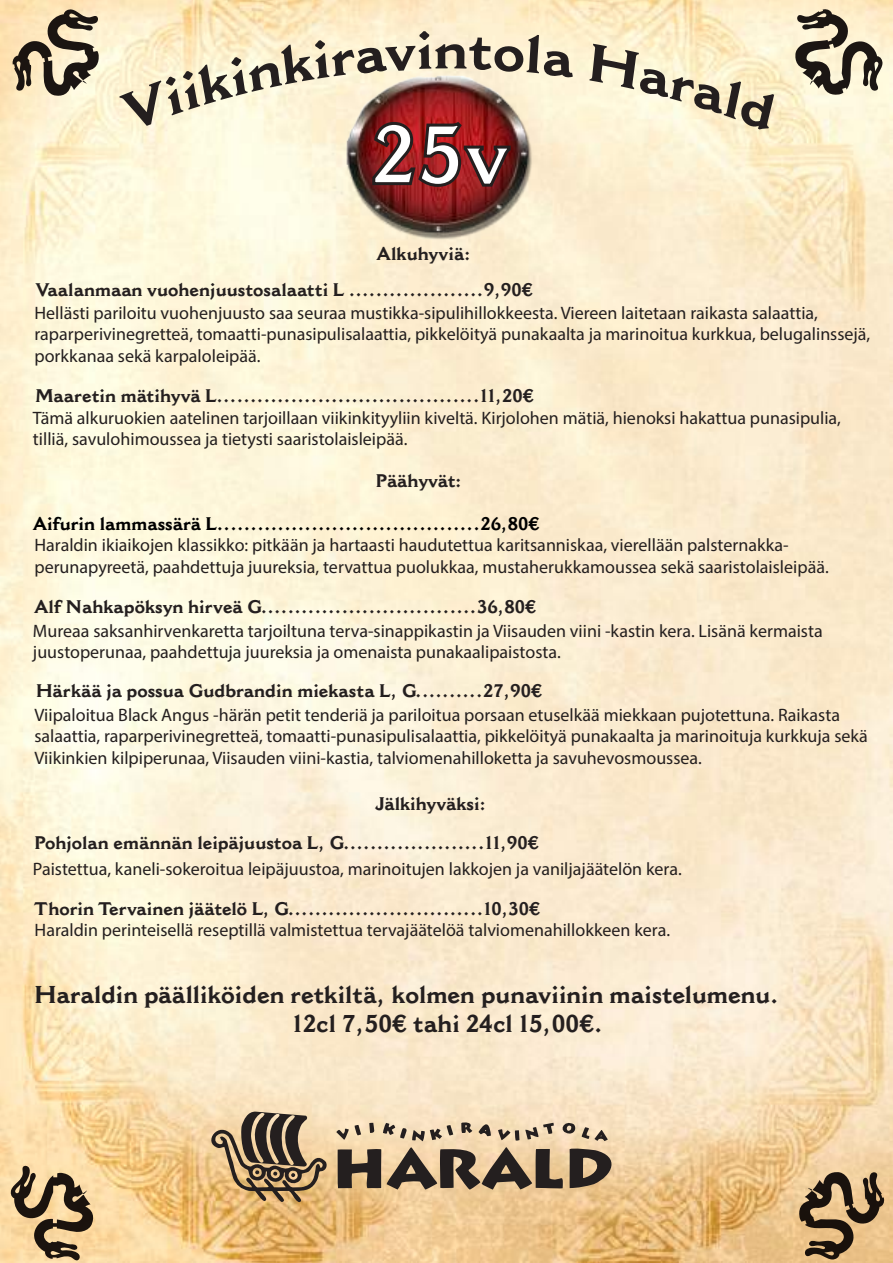
<style>
.page{position:relative;width:893px;height:1263px;background:#fff}
.page>*{position:absolute;margin:0;border:0;box-sizing:border-box;transform-origin:0 0}
.t1{font:700 82.5px "Cantoria MT Std";color:#fff}
.t2{font:700 24px/28.8px "Cantoria MT Std";color:#241f1f}
.t3{font:18px/21.6px "Myriad Pro";color:#241f1f}
.t4{font:700 18px/35.2px "Cantoria MT Std";color:#241f1f}
.t5{font:700 18px "Cantoria MT Std";color:#000}
.t6{font:700 18px "Cantoria MT Std";letter-spacing:-.02em;color:#241f1f}
</style>
<div class="page">
<img style="left:0;top:0;width:893px;height:1263px">
<svg style="left:687px;top:44px;width:87px;height:85px"></svg>
<svg style="left:13px;top:9px;width:86px;height:87px"></svg>
<svg style="left:795px;top:9px;width:87px;height:86px"></svg>
<img style="left:149px;top:0;width:538px;height:421px">
<svg style="left:119px;top:31px;width:454px;height:158px"></svg>
<svg style="left:799px;top:1172px;width:85px;height:87px"></svg>
<svg style="left:11px;top:1166px;width:82px;height:94px"></svg>
<svg style="left:336px;top:1117px;width:285px;height:73px"></svg>
<svg style="left:201px;top:1111px;width:127px;height:91px"></svg>
<h1 class="t1" style="left:370px;top:105px;width:142px">25v</h1>
<p class="t4" style="left:35px;top:236px;width:499px;text-indent:341px">Alkuhyviä:<br>Vaalanmaan vuohenjuustosalaatti L ....................9,90€</p>
<p class="t3" style="left:34px;top:301px;width:837px">Hellästi pariloitu vuohenjuusto saa seuraa mustikka-sipulihillokkeesta. Viereen laitetaan raikasta salaattia, raparperivinegretteä, tomaatti-punasipulisalaattia, pikkelöityä punakaalta ja marinoitua kurkkua, belugalinssejä, porkkanaa sekä karpaloleipää.</p>
<p class="t4" style="left:36px;top:378px;width:500px">Maaretin mätihyvä L.......................................11,20€</p>
<p class="t3" style="left:33px;top:406px;width:809px">Tämä alkuruokien aatelinen tarjoillaan viikinkityyliin kiveltä. Kirjolohen mätiä, hienoksi hakattua punasipulia, tilliä, savulohimoussea ja tietysti saaristolaisleipää.</p>
<p class="t6" style="left:376px;top:470px;width:88px">Päähyvät:</p>
<p class="t5" style="left:33px;top:512px;width:509px">Aifurin lammassärä L.......................................26,80€</p>
<p class="t3" style="left:34px;top:534px;width:796px">Haraldin ikiaikojen klassikko: pitkään ja hartaasti haudutettua karitsanniskaa, vierellään palsternakka&shy;perunapyreetä, paahdettuja juureksia, tervattua puolukkaa, mustaherukkamoussea sekä saaristolaisleipää.</p>
<p class="t4" style="left:34px;top:589px;width:504px">Alf Nahkapöksyn hirveä G................................36,80€</p>
<p class="t3" style="left:33px;top:619px;width:791px">Mureaa saksanhirvenkaretta tarjoiltuna terva-sinappikastin ja Viisauden viini -kastin kera. Lisänä kermaista juustoperunaa, paahdettuja juureksia ja omenaista punakaalipaistosta.</p>
<p class="t4" style="left:36px;top:673px;width:508px">Härkää ja possua Gudbrandin miekasta L, G..........27,90€</p>
<p class="t3" style="left:34px;top:703px;width:835px">Viipaloitua Black Angus -härän petit tenderiä ja pariloitua porsaan etuselkää miekkaan pujotettuna. Raikasta salaattia, raparperivinegretteä, tomaatti-punasipulisalaattia, pikkelöityä punakaalta ja marinoituja kurkkuja sekä<br>Viikinkien kilpiperunaa, Viisauden viini-kastia, talviomenahilloketta ja savuhevosmoussea.</p>
<p class="t4" style="left:34px;top:784px;width:506px;line-height:39.3px;text-indent:341px">Jälkihyväksi:<br>Pohjolan emännän leipäjuustoa L, G.....................11,90€</p>
<p class="t3" style="left:33px;top:858px;width:650px">Paistettua, kaneli-sokeroitua leipäjuustoa, marinoitujen lakkojen ja vaniljajäätelön kera.</p>
<p class="t4" style="left:34px;top:891px;width:508px">Thorin Tervainen jäätelö L, G.............................10,30€</p>
<p class="t3" style="left:35px;top:918px;width:637px">Haraldin perinteisellä reseptillä valmistettua tervajäätelöä talviomenahillokkeen kera.</p>
<h2 class="t2" style="left:292px;top:980px;width:488px;text-indent:-258px">Haraldin päälliköiden retkiltä, kolmen punaviinin maistelumenu.<br>12cl 7,50€ tahi 24cl 15,00€.</h2>
</div>
